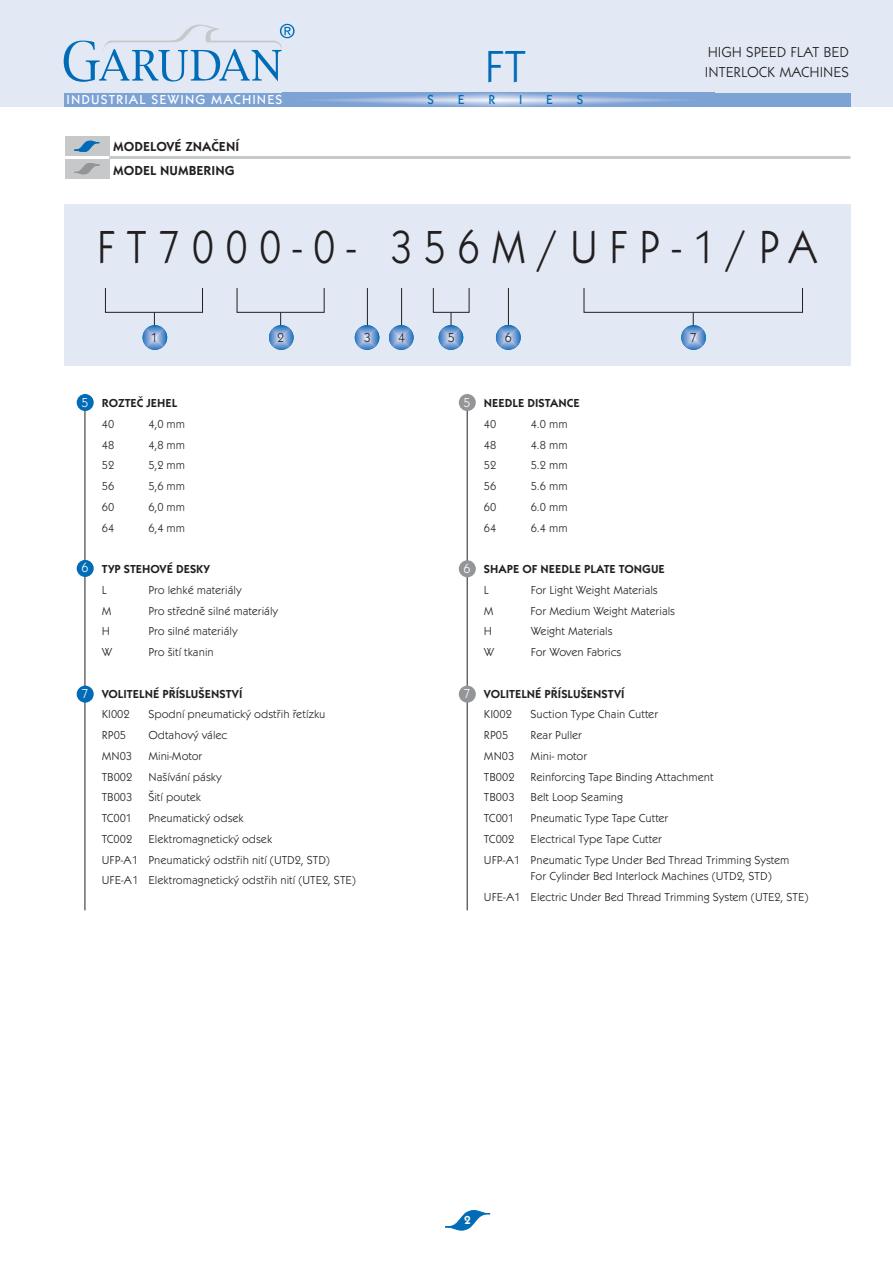
<style>
.page{position:relative;width:893px;height:1263px;background:#fff}
.page>*{position:absolute;margin:0;border:0;box-sizing:border-box;transform-origin:0 0}
.t1{font:48px "Kabel Itc TCE";letter-spacing:.26em;color:#231f20;scale:.9 1}
.t2{font:46.5px "Kabel Itc TCE";color:#006bb6}
.t3{font:15px/19.5px "Kabel Itc TCE";color:#231f20}
.t4{font:600 13.5px/24px "Kabel Itc TCE";color:#231f20}
.t5{font:500 13.5px "Kabel Itc TCE";letter-spacing:.075em;color:#fff}
.t6{font:13.5px "Kabel Itc TCE";color:#231f20}
.t7{font:500 13.5px "Kabel Itc TCE";color:#006bb6;scale:.95 1}
.t8{font:13.5px "Kabel Itc TCE";color:#fff}
.t9{font:12px/20.7px "Kabel Itc TCE";color:#231f20}
.t10{font:600 12px "Kabel Itc TCE";color:#231f20}
.t11{font:600 12px "Kabel Itc TCE";color:#fff}
</style>
<div class="page">
<div style="left:0;top:0;width:893px;height:106px;background:#e2e9f5"></div>
<div style="left:64px;top:93px;width:787px;height:13px;background:#7da2d4"></div>
<svg style="left:310px;top:93px;width:376px;height:13px"></svg>
<svg style="left:64px;top:24px;width:231px;height:58px"></svg>
<div style="left:65px;top:136px;width:45px;height:43px;background:#c7c8ca"></div>
<svg style="left:74px;top:141px;width:25px;height:11px"></svg>
<svg style="left:74px;top:163px;width:25px;height:11px"></svg>
<hr style="left:64px;top:156px;width:46px;height:3px;background:#fff">
<hr style="left:110px;top:156px;width:740px;height:3px;background:#c7c8ca">
<div style="left:64px;top:204px;width:786px;height:162px;background:#e2e9f5"></div>
<hr style="left:85px;top:395px;width:1px;height:515px;background:#231f20">
<hr style="left:467px;top:395px;width:1px;height:515px;background:#231f20">
<div style="left:237px;top:283px;width:87px;height:30px;border:1px solid #231f20"></div>
<hr style="left:367px;top:283px;width:1px;height:46px;background:#231f20">
<div style="left:433px;top:283px;width:36px;height:30px;border:1px solid #231f20"></div>
<div style="left:584px;top:283px;width:219px;height:30px;border:1px solid #231f20"></div>
<svg style="left:269px;top:313px;width:24px;height:37px"></svg>
<svg style="left:269px;top:325px;width:25px;height:25px"></svg>
<svg style="left:355px;top:325px;width:24px;height:25px"></svg>
<svg style="left:355px;top:325px;width:24px;height:25px"></svg>
<hr style="left:401px;top:283px;width:1px;height:46px;background:#231f20">
<svg style="left:389px;top:325px;width:24px;height:25px"></svg>
<svg style="left:389px;top:325px;width:25px;height:25px"></svg>
<svg style="left:439px;top:313px;width:24px;height:37px"></svg>
<svg style="left:439px;top:325px;width:24px;height:25px"></svg>
<hr style="left:508px;top:283px;width:1px;height:46px;background:#231f20">
<svg style="left:496px;top:325px;width:25px;height:25px"></svg>
<svg style="left:496px;top:325px;width:25px;height:25px"></svg>
<svg style="left:681px;top:313px;width:25px;height:37px"></svg>
<svg style="left:681px;top:325px;width:25px;height:25px"></svg>
<svg style="left:143px;top:313px;width:24px;height:37px"></svg>
<svg style="left:143px;top:325px;width:24px;height:25px"></svg>
<div style="left:105px;top:283px;width:98px;height:30px;border:1px solid #231f20"></div>
<div style="left:83px;top:281px;width:735px;height:6px;background:#e2e9f5"></div>
<div style="left:77px;top:394px;width:17px;height:17px;background:#006bb6;border-radius:50%"></div>
<div style="left:77px;top:560px;width:17px;height:17px;background:#006bb6;border-radius:50%"></div>
<div style="left:77px;top:686px;width:17px;height:17px;background:#006bb6;border-radius:50%"></div>
<div style="left:459px;top:394px;width:17px;height:17px;background:#939598;border-radius:50%"></div>
<div style="left:459px;top:560px;width:17px;height:17px;background:#939598;border-radius:50%"></div>
<div style="left:459px;top:686px;width:17px;height:17px;background:#939598;border-radius:50%"></div>
<svg style="left:445px;top:1210px;width:45px;height:20px"></svg>
<p class="t5" style="left:67px;top:92px;width:217px">INDUSTRIAL SEWING MACHINES</p>
<p class="t4" style="left:113px;top:134px;width:127px">MODELOVÉ ZNAČENÍ<br>MODEL NUMBERING</p>
<h2 class="t2" style="left:484px;top:38px;width:43px">FT</h2>
<p class="t7" style="left:427px;top:92px;width:8px">S</p>
<p class="t7" style="left:458px;top:92px;width:9px">E</p>
<p class="t7" style="left:488px;top:92px;width:9px">R</p>
<p class="t7" style="left:519px;top:92px;width:5px">I</p>
<p class="t7" style="left:546px;top:92px;width:9px">E</p>
<p class="t7" style="left:577px;top:92px;width:8px">S</p>
<p class="t3" style="left:705px;top:42px;width:145px">HIGH SPEED FLAT BED<br>INTERLOCK MACHINES</p>
<h1 class="t1" style="left:97px;top:218px;width:802px">FT7000-0- 356M/UFP-1/PA</h1>
<p class="t6" style="left:150px;top:329px;width:9px">1</p>
<p class="t6" style="left:277px;top:329px;width:9px">2</p>
<p class="t6" style="left:364px;top:329px;width:9px">3</p>
<p class="t6" style="left:398px;top:329px;width:9px">4</p>
<p class="t6" style="left:448px;top:329px;width:9px">5</p>
<p class="t6" style="left:505px;top:329px;width:9px">6</p>
<p class="t6" style="left:690px;top:329px;width:9px">7</p>
<p class="t8" style="left:81px;top:394px;width:9px">5</p>
<p class="t8" style="left:81px;top:560px;width:9px">6</p>
<p class="t8" style="left:81px;top:685px;width:9px">7</p>
<p class="t10" style="left:102px;top:396px;width:77px">ROZTEČ JEHEL</p>
<p class="t9" style="left:102px;top:413px;width:14px">40</p>
<p class="t9" style="left:149px;top:413px;width:38px">4,0 mm</p>
<p class="t9" style="left:102px;top:434px;width:14px">48</p>
<p class="t9" style="left:149px;top:434px;width:38px">4,8 mm</p>
<p class="t9" style="left:102px;top:455px;width:14px">52</p>
<p class="t9" style="left:149px;top:455px;width:38px">5,2 mm</p>
<p class="t9" style="left:102px;top:476px;width:14px">56</p>
<p class="t9" style="left:149px;top:476px;width:38px">5,6 mm</p>
<p class="t9" style="left:102px;top:496px;width:14px">60</p>
<p class="t9" style="left:149px;top:496px;width:38px">6,0 mm</p>
<p class="t9" style="left:102px;top:517px;width:14px">64</p>
<p class="t9" style="left:149px;top:517px;width:38px">6,4 mm</p>
<p class="t10" style="left:102px;top:562px;width:110px">TYP STEHOVÉ DESKY</p>
<p class="t9" style="left:102px;top:579px;width:7px">L</p>
<p class="t9" style="left:149px;top:579px;width:95px">Pro lehké materiály</p>
<p class="t9" style="left:102px;top:600px;width:11px">M</p>
<p class="t9" style="left:148px;top:600px;width:131px">Pro středně silné materiály</p>
<p class="t9" style="left:102px;top:621px;width:10px">H</p>
<p class="t9" style="left:149px;top:621px;width:91px">Pro silné materiály</p>
<p class="t9" style="left:102px;top:642px;width:12px">W</p>
<p class="t9" style="left:149px;top:642px;width:67px">Pro šití tkanin</p>
<p class="t10" style="left:102px;top:686px;width:142px">VOLITELNÉ PŘÍSLUŠENSTVÍ</p>
<p class="t9" style="left:102px;top:704px;width:29px">KI002</p>
<p class="t9" style="left:148px;top:704px;width:179px">Spodní pneumatický odstřih řetízku</p>
<p class="t9" style="left:102px;top:725px;width:26px">RP05</p>
<p class="t9" style="left:148px;top:725px;width:80px">Odtahový válec</p>
<p class="t9" style="left:102px;top:745px;width:32px">MN03</p>
<p class="t9" style="left:148px;top:745px;width:56px">Mini-Motor</p>
<p class="t9" style="left:102px;top:766px;width:32px">TB002</p>
<p class="t9" style="left:148px;top:766px;width:75px">Našívání pásky</p>
<p class="t9" style="left:102px;top:787px;width:32px">TB003</p>
<p class="t9" style="left:148px;top:787px;width:54px">Šití poutek</p>
<p class="t9" style="left:102px;top:808px;width:31px">TC001</p>
<p class="t9" style="left:148px;top:808px;width:97px">Pneumatický odsek</p>
<p class="t9" style="left:102px;top:828px;width:32px">TC002</p>
<p class="t9" style="left:102px;top:828px;width:256px;text-indent:47px">Elektromagnetický odsek<br>UFP-A1 Pneumatický odstřih nití (UTD2, STD)<br>UFE-A1 Elektromagnetický odstřih nití (UTE2, STE)</p>
<p class="t8" style="left:463px;top:394px;width:9px">5</p>
<p class="t8" style="left:463px;top:560px;width:9px">6</p>
<p class="t8" style="left:463px;top:686px;width:9px">7</p>
<p class="t10" style="left:484px;top:396px;width:97px">NEEDLE DISTANCE</p>
<p class="t9" style="left:484px;top:413px;width:14px">40</p>
<p class="t9" style="left:531px;top:413px;width:38px">4.0 mm</p>
<p class="t9" style="left:484px;top:434px;width:14px">48</p>
<p class="t9" style="left:531px;top:434px;width:38px">4.8 mm</p>
<p class="t9" style="left:484px;top:455px;width:14px">52</p>
<p class="t9" style="left:531px;top:455px;width:38px">5.2 mm</p>
<p class="t9" style="left:484px;top:476px;width:14px">56</p>
<p class="t9" style="left:531px;top:476px;width:38px">5.6 mm</p>
<p class="t9" style="left:484px;top:496px;width:14px">60</p>
<p class="t9" style="left:531px;top:496px;width:38px">6.0 mm</p>
<p class="t9" style="left:484px;top:517px;width:14px">64</p>
<p class="t9" style="left:531px;top:517px;width:38px">6.4 mm</p>
<p class="t10" style="left:484px;top:562px;width:182px">SHAPE OF NEEDLE PLATE TONGUE</p>
<p class="t9" style="left:484px;top:579px;width:7px">L</p>
<p class="t9" style="left:531px;top:579px;width:129px">For Light Weight Materials</p>
<p class="t9" style="left:484px;top:600px;width:11px">M</p>
<p class="t9" style="left:531px;top:600px;width:146px">For Medium Weight Materials</p>
<p class="t9" style="left:484px;top:621px;width:10px">H</p>
<p class="t9" style="left:531px;top:621px;width:83px">Weight Materials</p>
<p class="t9" style="left:484px;top:642px;width:12px">W</p>
<p class="t9" style="left:531px;top:642px;width:92px">For Woven Fabrics</p>
<p class="t10" style="left:484px;top:686px;width:142px">VOLITELNÉ PŘÍSLUŠENSTVÍ</p>
<p class="t9" style="left:484px;top:704px;width:29px">KI002</p>
<p class="t9" style="left:531px;top:704px;width:129px">Suction Type Chain Cutter</p>
<p class="t9" style="left:484px;top:725px;width:26px">RP05</p>
<p class="t9" style="left:531px;top:725px;width:53px">Rear Puller</p>
<p class="t9" style="left:484px;top:745px;width:32px">MN03</p>
<p class="t9" style="left:531px;top:745px;width:58px">Mini- motor</p>
<p class="t9" style="left:484px;top:766px;width:32px">TB002</p>
<p class="t9" style="left:531px;top:766px;width:185px">Reinforcing Tape Binding Attachment</p>
<p class="t9" style="left:484px;top:787px;width:32px">TB003</p>
<p class="t9" style="left:531px;top:787px;width:94px">Belt Loop Seaming</p>
<p class="t9" style="left:484px;top:808px;width:31px">TC001</p>
<p class="t9" style="left:531px;top:808px;width:139px">Pneumatic Type Tape Cutter</p>
<p class="t9" style="left:484px;top:828px;width:32px">TC002</p>
<p class="t9" style="left:484px;top:828px;width:307px;text-indent:47px">Electrical Type Tape Cutter<br>UFP-A1 Pneumatic Type Under Bed Thread Trimming System</p>
<p class="t9" style="left:484px;top:866px;width:326px;text-indent:47px">For Cylinder Bed Interlock Machines (UTD2, STD)<br>UFE-A1 Electric Under Bed Thread Trimming System (UTE2, STE)</p>
<p class="t11" style="left:464px;top:1213px;width:8px">2</p>
</div>
